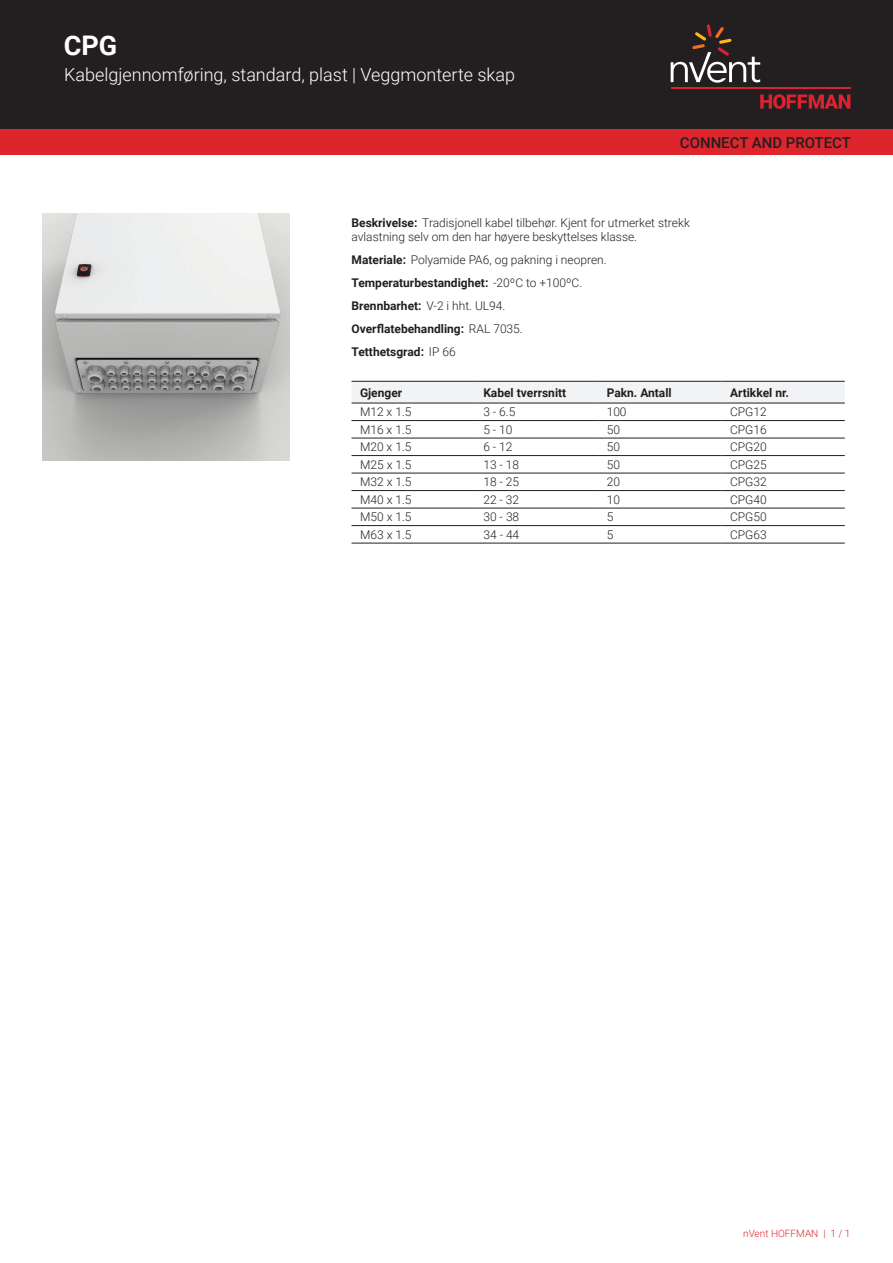
<style>
.page{position:relative;width:893px;height:1263px;background:#fff}
.page>*{position:absolute;margin:0;border:0;box-sizing:border-box;transform-origin:0 0}
.t1{font:700 27px "Roboto";color:#fff}
.t2{font:300 18px "Roboto";color:#fff}
.t3{font:500 15px "Roboto";color:#231f20}
.t4{font:300 12px/14.4px "Roboto";color:#231f20}
.t5{font:700 12px/23px "Roboto";color:#231f20}
.t6{font:300 10.05px "Roboto";color:#de252e}
.s1{font-weight:700}
.s2{font-weight:300}
</style>
<div class="page">
<div style="left:0;top:0;width:893px;height:129px;background:#231f20"></div>
<svg style="left:760px;top:94px;width:90px;height:15px"></svg>
<hr style="left:671px;top:88px;width:179px;height:1px;background:#db2230">
<svg style="left:671px;top:24px;width:89px;height:59px"></svg>
<div style="left:0;top:129px;width:893px;height:26px;background:#de252e"></div>
<div style="left:351px;top:382px;width:494px;height:21px;background:#f2f3f4"></div>
<hr style="left:351px;top:381px;width:124px;height:1px;background:#231f20">
<hr style="left:475px;top:381px;width:123px;height:1px;background:#231f20">
<hr style="left:598px;top:381px;width:123px;height:1px;background:#231f20">
<hr style="left:721px;top:381px;width:124px;height:1px;background:#231f20">
<hr style="left:351px;top:420px;width:124px;height:1px;background:#231f20">
<hr style="left:475px;top:420px;width:123px;height:1px;background:#231f20">
<hr style="left:598px;top:420px;width:123px;height:1px;background:#231f20">
<hr style="left:721px;top:420px;width:124px;height:1px;background:#231f20">
<hr style="left:351px;top:438px;width:124px;height:1px;background:#231f20">
<hr style="left:475px;top:438px;width:123px;height:1px;background:#231f20">
<hr style="left:598px;top:438px;width:123px;height:1px;background:#231f20">
<hr style="left:721px;top:438px;width:124px;height:1px;background:#231f20">
<hr style="left:351px;top:455px;width:124px;height:1px;background:#231f20">
<hr style="left:475px;top:455px;width:123px;height:1px;background:#231f20">
<hr style="left:598px;top:455px;width:123px;height:1px;background:#231f20">
<hr style="left:721px;top:455px;width:124px;height:1px;background:#231f20">
<hr style="left:351px;top:473px;width:124px;height:1px;background:#231f20">
<hr style="left:475px;top:473px;width:123px;height:1px;background:#231f20">
<hr style="left:598px;top:473px;width:123px;height:1px;background:#231f20">
<hr style="left:721px;top:473px;width:124px;height:1px;background:#231f20">
<hr style="left:351px;top:490px;width:124px;height:1px;background:#231f20">
<hr style="left:475px;top:490px;width:123px;height:1px;background:#231f20">
<hr style="left:598px;top:490px;width:123px;height:1px;background:#231f20">
<hr style="left:721px;top:490px;width:124px;height:1px;background:#231f20">
<hr style="left:351px;top:508px;width:124px;height:1px;background:#231f20">
<hr style="left:475px;top:508px;width:123px;height:1px;background:#231f20">
<hr style="left:598px;top:508px;width:123px;height:1px;background:#231f20">
<hr style="left:721px;top:508px;width:124px;height:1px;background:#231f20">
<hr style="left:351px;top:525px;width:124px;height:1px;background:#231f20">
<hr style="left:475px;top:525px;width:123px;height:1px;background:#231f20">
<hr style="left:598px;top:525px;width:123px;height:1px;background:#231f20">
<hr style="left:721px;top:525px;width:124px;height:1px;background:#231f20">
<hr style="left:351px;top:543px;width:124px;height:1px;background:#231f20">
<hr style="left:475px;top:543px;width:123px;height:1px;background:#231f20">
<hr style="left:598px;top:543px;width:123px;height:1px;background:#231f20">
<hr style="left:721px;top:543px;width:124px;height:1px;background:#231f20">
<hr style="left:351px;top:403px;width:124px;height:1px;background:#231f20">
<hr style="left:475px;top:403px;width:123px;height:1px;background:#231f20">
<hr style="left:598px;top:403px;width:123px;height:1px;background:#231f20">
<hr style="left:721px;top:403px;width:124px;height:1px;background:#231f20">
<img style="left:43px;top:213px;width:246px;height:247px">
<h1 class="t1" style="left:64px;top:27px;width:55px">CPG</h1>
<h2 class="t2" style="left:64px;top:62px;width:452px">Kabelgjennomføring, standard, plast | Veggmonterte skap</h2>
<p class="t3" style="left:680px;top:132px;width:173px">CONNECT AND PROTECT</p>
<p class="t4" style="left:351px;top:215px;width:340px"><span class="s1">Beskrivelse:</span> Tradisjonell kabel tilbehør. Kjent for utmerket strekk avlastning selv om den har høyere beskyttelses klasse.</p>
<p class="t5" style="left:351px;top:248px;width:257px">Materiale: <span class="s2">Polyamide PA6, og pakning i neopren.<br></span>Temperaturbestandighet: <span class="s2">-20ºC to +100ºC.<br></span>Brennbarhet: <span class="s2">V-2 i hht. UL94.<br></span>Overflatebehandling: <span class="s2">RAL 7035.<br></span>Tetthetsgrad: <span class="s2">IP 66</span></p>
<p class="t5" style="left:360px;top:380px;width:44px">Gjenger</p>
<p class="t5" style="left:483px;top:380px;width:84px">Kabel tverrsnitt</p>
<p class="t5" style="left:607px;top:380px;width:67px">Pakn. Antall</p>
<p class="t5" style="left:730px;top:380px;width:60px">Artikkel nr.</p>
<p class="t4" style="left:360px;top:404px;width:53px">M12 x 1.5</p>
<p class="t4" style="left:483px;top:404px;width:34px">3 - 6.5</p>
<p class="t4" style="left:607px;top:404px;width:21px">100</p>
<p class="t4" style="left:730px;top:404px;width:38px">CPG12</p>
<p class="t4" style="left:360px;top:422px;width:53px">M16 x 1.5</p>
<p class="t4" style="left:483px;top:422px;width:31px">5 - 10</p>
<p class="t4" style="left:607px;top:422px;width:15px">50</p>
<p class="t4" style="left:730px;top:422px;width:38px">CPG16</p>
<p class="t4" style="left:360px;top:439px;width:53px">M20 x 1.5</p>
<p class="t4" style="left:483px;top:439px;width:31px">6 - 12</p>
<p class="t4" style="left:607px;top:439px;width:15px">50</p>
<p class="t4" style="left:730px;top:439px;width:38px">CPG20</p>
<p class="t4" style="left:360px;top:457px;width:53px">M25 x 1.5</p>
<p class="t4" style="left:483px;top:457px;width:37px">13 - 18</p>
<p class="t4" style="left:607px;top:457px;width:15px">50</p>
<p class="t4" style="left:730px;top:457px;width:38px">CPG25</p>
<p class="t4" style="left:360px;top:474px;width:53px">M32 x 1.5</p>
<p class="t4" style="left:483px;top:474px;width:37px">18 - 25</p>
<p class="t4" style="left:607px;top:474px;width:15px">20</p>
<p class="t4" style="left:730px;top:474px;width:38px">CPG32</p>
<p class="t4" style="left:360px;top:492px;width:53px">M40 x 1.5</p>
<p class="t4" style="left:483px;top:492px;width:37px">22 - 32</p>
<p class="t4" style="left:607px;top:492px;width:15px">10</p>
<p class="t4" style="left:730px;top:492px;width:38px">CPG40</p>
<p class="t4" style="left:360px;top:509px;width:53px">M50 x 1.5</p>
<p class="t4" style="left:483px;top:509px;width:37px">30 - 38</p>
<p class="t4" style="left:607px;top:509px;width:8px">5</p>
<p class="t4" style="left:730px;top:509px;width:38px">CPG50</p>
<p class="t4" style="left:360px;top:527px;width:53px">M63 x 1.5</p>
<p class="t4" style="left:483px;top:527px;width:37px">34 - 44</p>
<p class="t4" style="left:607px;top:527px;width:8px">5</p>
<p class="t4" style="left:730px;top:527px;width:38px">CPG63</p>
<p class="t6" style="left:743px;top:1226px;width:109px">nVent HOFFMAN | 1 / 1</p>
</div>
